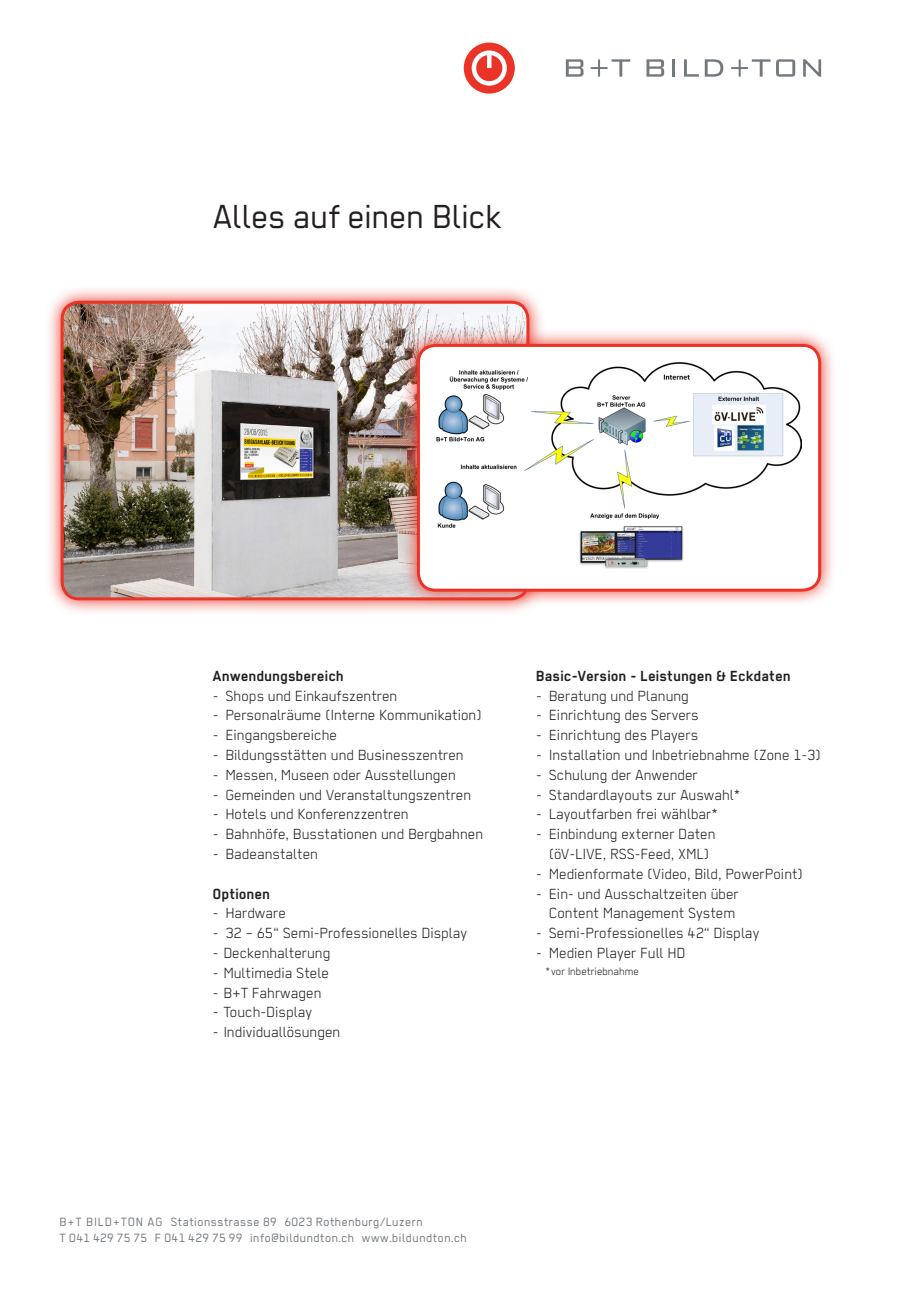
<style>
.page{position:relative;width:919px;height:1289px;background:#fff}
.page>*{position:absolute;margin:0;border:0;box-sizing:border-box;transform-origin:0 0}
.t1{font:37.5px "Regular";letter-spacing:-.005em;color:#231f20}
.t2{font:300 16.5px/19.8px "Regular";color:#231f20;text-align:center}
.t3{font:700 16.5px "Regular";letter-spacing:.005em;color:#231f20}
.t4{font:13.5px/15.8px "Regular";letter-spacing:.03em;color:#72787d}
.t5{font:300 12px "Regular";color:#231f20}
</style>
<div class="page">
<svg style="left:463px;top:43px;width:51px;height:51px"></svg>
<svg style="left:566px;top:59px;width:17px;height:18px"></svg>
<svg style="left:590px;top:59px;width:40px;height:18px"></svg>
<svg style="left:646px;top:59px;width:18px;height:18px"></svg>
<hr style="left:672px;top:59px;width:3px;height:18px;background:#72787d">
<svg style="left:684px;top:59px;width:14px;height:18px"></svg>
<svg style="left:704px;top:59px;width:19px;height:18px"></svg>
<svg style="left:731px;top:59px;width:39px;height:18px"></svg>
<svg style="left:776px;top:59px;width:19px;height:18px"></svg>
<svg style="left:803px;top:59px;width:18px;height:18px"></svg>
<svg style="left:49px;top:289px;width:493px;height:323px;background:#f9cfcc"></svg>
<img style="left:62px;top:302px;width:466px;height:297px">
<div style="left:61px;top:301px;width:468px;height:299px;border:3px solid #eb3428;border-radius:17px"></div>
<img style="left:401px;top:328px;width:432px;height:279px">
<div style="left:418px;top:345px;width:401px;height:245px;background:#fff;border-radius:17px"></div>
<img style="left:436px;top:362px;width:365px;height:207px">
<div style="left:417px;top:344px;width:404px;height:247px;border:3px solid #eb3428;border-radius:17px"></div>
<h1 class="t1" style="left:213px;top:196px;width:292px">Alles auf einen Blick</h1>
<p class="t3" style="left:213px;top:666px;width:133px">Anwendungsbereich</p>
<p class="t2" style="left:213px;top:685px;width:186px">- Shops und Einkaufszentren</p>
<p class="t2" style="left:213px;top:705px;width:271px">- Personalräume (Interne Kommunikation)</p>
<p class="t2" style="left:213px;top:725px;width:126px">- Eingangsbereiche</p>
<p class="t2" style="left:213px;top:744px;width:252px">- Bildungsstätten und Businesszentren</p>
<p class="t2" style="left:213px;top:764px;width:244px">- Messen, Museen oder Ausstellungen</p>
<p class="t2" style="left:213px;top:784px;width:260px">- Gemeinden und Veranstaltungszentren</p>
<p class="t2" style="left:213px;top:804px;width:197px">- Hotels und Konferenzzentren</p>
<p class="t2" style="left:213px;top:824px;width:272px">- Bahnhöfe, Busstationen und Bergbahnen</p>
<p class="t2" style="left:213px;top:843px;width:107px">- Badeanstalten</p>
<p class="t3" style="left:213px;top:884px;width:59px">Optionen</p>
<p class="t2" style="left:213px;top:903px;width:75px">- Hardware</p>
<p class="t2" style="left:213px;top:923px;width:256px">- 32 – 65“ Semi-Professionelles Display</p>
<p class="t2" style="left:213px;top:942px;width:119px">- Deckenhalterung</p>
<p class="t2" style="left:213px;top:962px;width:118px">- Multimedia Stele</p>
<p class="t2" style="left:213px;top:982px;width:110px">- B+T Fahrwagen</p>
<p class="t2" style="left:213px;top:1002px;width:101px">- Touch-Display</p>
<p class="t2" style="left:213px;top:1022px;width:129px">- Individuallösungen</p>
<p class="t3" style="left:536px;top:666px;width:256px">Basic-Version - Leistungen &amp; Eckdaten</p>
<p class="t2" style="left:536px;top:685px;width:154px">- Beratung und Planung</p>
<p class="t2" style="left:536px;top:705px;width:164px">- Einrichtung des Servers</p>
<p class="t2" style="left:536px;top:725px;width:163px">- Einrichtung des Players</p>
<p class="t2" style="left:536px;top:744px;width:286px">- Installation und Inbetriebnahme (Zone 1-3)</p>
<p class="t2" style="left:536px;top:764px;width:163px">- Schulung der Anwender</p>
<p class="t2" style="left:536px;top:784px;width:207px">- Standardlayouts zur Auswahl*</p>
<p class="t2" style="left:536px;top:804px;width:184px">- Layoutfarben frei wählbar*</p>
<p class="t2" style="left:536px;top:824px;width:181px">- Einbindung externer Daten (öV-LIVE, RSS-Feed, XML)</p>
<p class="t2" style="left:536px;top:863px;width:268px">- Medienformate (Video, Bild, PowerPoint)</p>
<p class="t2" style="left:536px;top:883px;width:204px">- Ein- und Ausschaltzeiten über<br>Content Management System</p>
<p class="t2" style="left:536px;top:923px;width:225px">- Semi-Professionelles 42“ Display</p>
<p class="t2" style="left:536px;top:942px;width:151px">- Medien Player Full HD</p>
<p class="t5" style="left:545px;top:964px;width:95px">*vor Inbetriebnahme</p>
<p class="t4" style="left:60px;top:1214px;width:409px">B+T BILD+TON AG Stationsstrasse 89 6023 Rothenburg/Luzern<br>T 041 429 75 75 F 041 429 75 99 info@bildundton.ch www.bildundton.ch</p>
</div>
